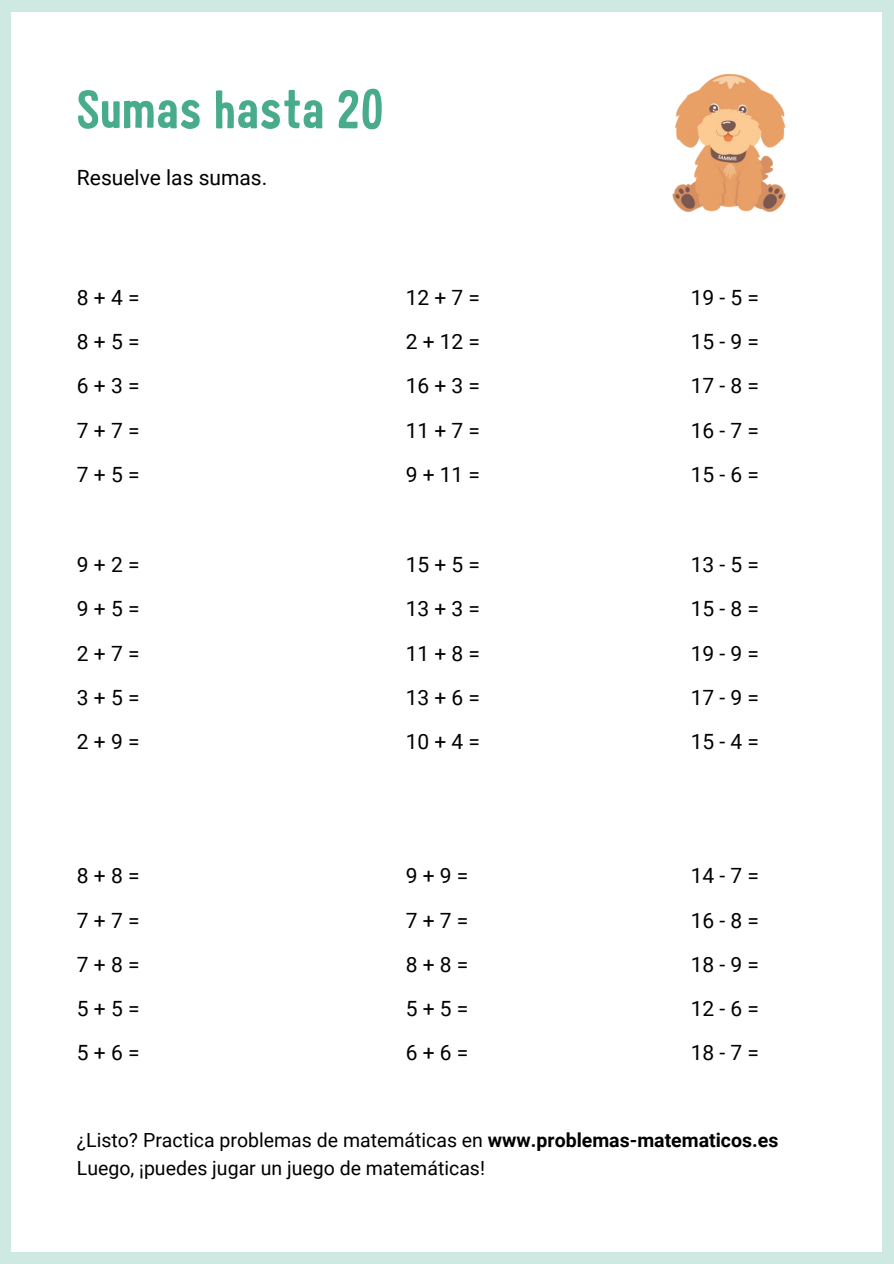
<style>
.page{position:relative;width:894px;height:1264px;background:#fff}
.page>*{position:absolute;margin:0;border:0;box-sizing:border-box;transform-origin:0 0}
.t1{font:54px "Childling";letter-spacing:.02em;color:#48ab8b}
.t2{font:21px/44.2px "Roboto";color:#000;text-align:justify}
.t3{font:19.5px/27px "Roboto";color:#000}
.s1{font-weight:700}
</style>
<div class="page">
<div style="left:0;top:0;width:893px;height:1263px;background:#cee8e2"></div>
<div style="left:11px;top:12px;width:871px;height:1239px;background:#fff"></div>
<img style="left:672px;top:73px;width:114px;height:139px">
<h1 class="t1" style="left:77px;top:77px;width:308px">Sumas hasta 20</h1>
<p class="t2" style="left:77px;top:154px;width:192px">Resuelve las sumas.</p>
<p class="t2" style="left:77px;top:274px;width:64px">8 + 4 =</p>
<p class="t2" style="left:77px;top:319px;width:64px">8 + 5 = 6 + 3 = 7 + 7 = 7 + 5 =</p>
<p class="t2" style="left:77px;top:541px;width:64px">9 + 2 = 9 + 5 = 2 + 7 = 3 + 5 = 2 + 9 =</p>
<p class="t2" style="left:405px;top:275px;width:76px">12 + 7 = 2 + 12 = 16 + 3 = 11 + 7 = 9 + 11 =</p>
<p class="t2" style="left:405px;top:541px;width:76px">15 + 5 = 13 + 3 = 11 + 8 = 13 + 6 = 10 + 4 =</p>
<p class="t2" style="left:77px;top:852px;width:64px">8 + 8 = 7 + 7 = 7 + 8 = 5 + 5 = 5 + 6 =</p>
<p class="t2" style="left:405px;top:852px;width:64px">9 + 9 = 7 + 7 = 8 + 8 = 5 + 5 = 6 + 6 =</p>
<p class="t2" style="left:690px;top:275px;width:70px">19 - 5 = 15 - 9 = 17 - 8 = 16 - 7 = 15 - 6 =</p>
<p class="t2" style="left:690px;top:541px;width:70px">13 - 5 = 15 - 8 = 19 - 9 = 17 - 9 = 15 - 4 =</p>
<p class="t2" style="left:690px;top:852px;width:70px">14 - 7 = 16 - 8 = 18 - 9 = 12 - 6 = 18 - 7 =</p>
<p class="t3" style="left:77px;top:1126px;width:702px">¿Listo? Practica problemas de matemáticas en <span class="s1">www.problemas-matematicos.es<br></span>Luego, ¡puedes jugar un juego de matemáticas!</p>
</div>
